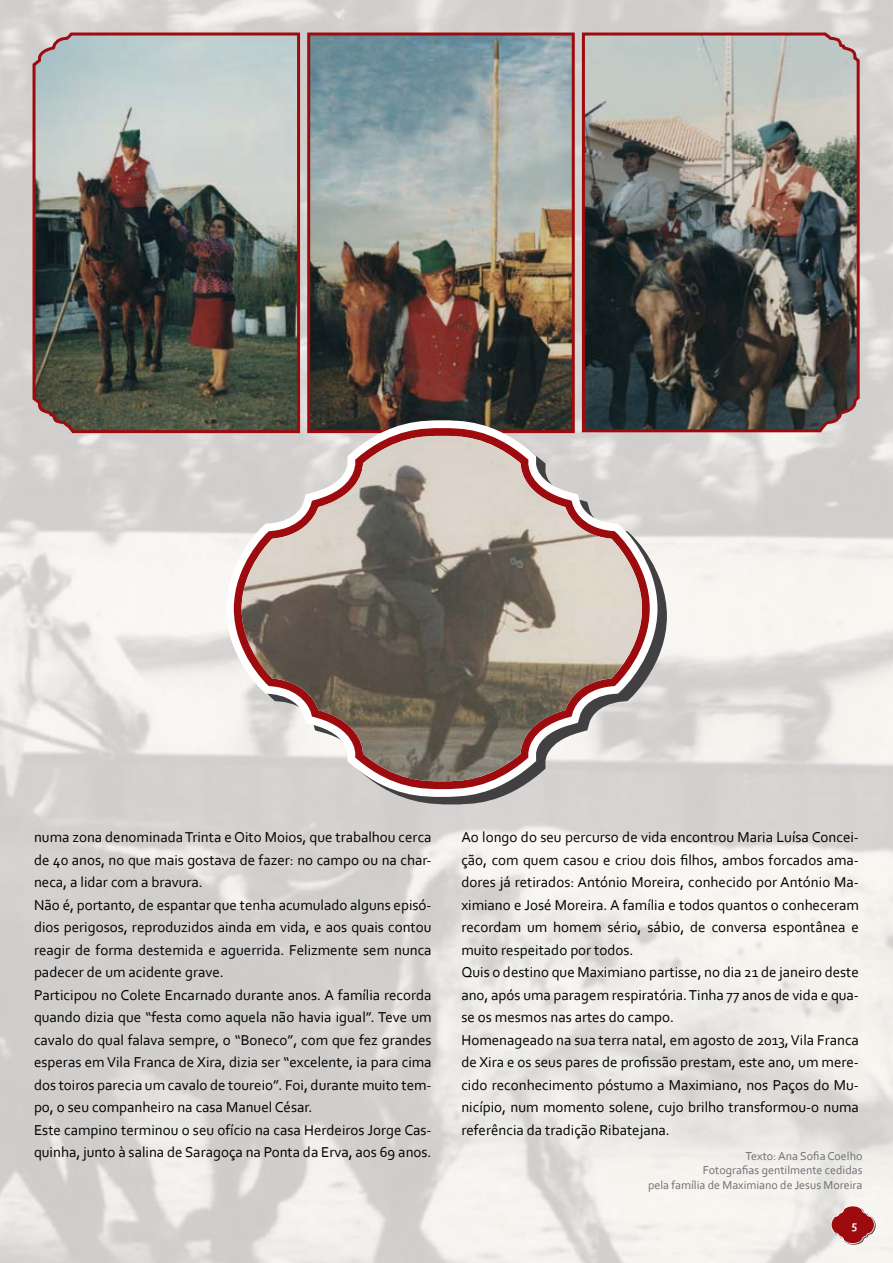
<style>
.page{position:relative;width:893px;height:1263px;background:#fff}
.page>*{position:absolute;margin:0;border:0;box-sizing:border-box;transform-origin:0 0}
.t1{font:15px/22.5px "Corbel";color:#000}
.t2{font:12px/14.4px "Corbel";color:#6d6e71;text-align:right}
.t3{font:700 12px "Corbel";color:#fff}
</style>
<div class="page">
<svg style="left:831px;top:1205px;width:45px;height:40px;background:#bb6465"></svg>
<img style="left:311px;top:37px;width:260px;height:383px">
<div style="left:307px;top:33px;width:268px;height:400px;border:3px solid #9e0b0f"></div>
<img style="left:31px;top:24px;width:271px;height:415px">
<img style="left:580px;top:22px;width:282px;height:412px">
<svg style="left:235px;top:428px;width:432px;height:376px;background:#c0bdbc"></svg>
<svg style="left:226px;top:420px;width:431px;height:377px"></svg>
<svg style="left:234px;top:428px;width:416px;height:361px"></svg>
<img style="left:242px;top:436px;width:400px;height:345px">
<p class="t1" style="left:34px;top:825px;width:399px">numa zona denominada Trinta e Oito Moios, que trabalhou cerca de 40 anos, no que mais gostava de fazer: no campo ou na char&shy;neca, a lidar com a bravura.<br>Não é, portanto, de espantar que tenha acumulado alguns episó&shy;dios perigosos, reproduzidos ainda em vida, e aos quais contou reagir de forma destemida e aguerrida. Felizmente sem nunca padecer de um acidente grave.<br>Participou no Colete Encarnado durante anos. A família recorda quando dizia que “festa como aquela não havia igual”. Teve um cavalo do qual falava sempre, o “Boneco”, com que fez grandes esperas em Vila Franca de Xira, dizia ser “excelente, ia para cima dos toiros parecia um cavalo de toureio”. Foi, durante muito tem&shy;po, o seu companheiro na casa Manuel César.<br>Este campino terminou o seu ofício na casa Herdeiros Jorge Cas&shy;quinha, junto à salina de Saragoça na Ponta da Erva, aos 69 anos.</p>
<p class="t1" style="left:461px;top:825px;width:399px">Ao longo do seu percurso de vida encontrou Maria Luísa Concei&shy;ção, com quem casou e criou dois filhos, ambos forcados ama&shy;dores já retirados: António Moreira, conhecido por António Ma&shy;ximiano e José Moreira. A família e todos quantos o conheceram recordam um homem sério, sábio, de conversa espontânea e muito respeitado por todos.<br>Quis o destino que Maximiano partisse, no dia 21 de janeiro deste ano, após uma paragem respiratória. Tinha 77 anos de vida e qua&shy;se os mesmos nas artes do campo.<br>Homenageado na sua terra natal, em agosto de 2013, Vila Franca de Xira e os seus pares de profissão prestam, este ano, um mere&shy;cido reconhecimento póstumo a Maximiano, nos Paços do Mu&shy;nicípio, num momento solene, cujo brilho transformou-o numa referência da tradição Ribatejana.</p>
<p class="t2" style="left:648px;top:1148px;width:216px">Texto: Ana Sofia Coelho<br>Fotografias gentilmente cedidas<br>pela família de Maximiano de Jesus Moreira</p>
<p class="t3" style="left:851px;top:1217px;width:7px">5</p>
</div>
